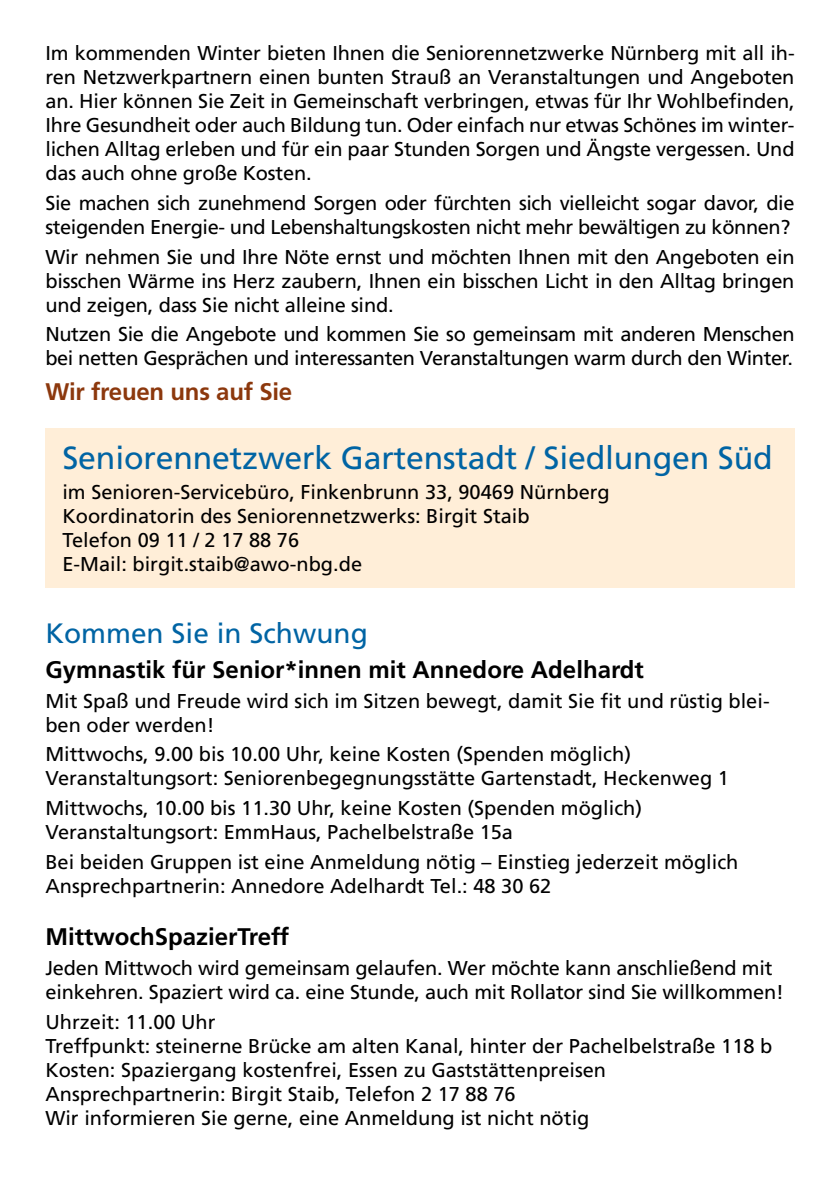
<style>
.page{position:relative;width:840px;height:1191px;background:#fff}
.page>*{position:absolute;margin:0;border:0;box-sizing:border-box;transform-origin:0 0}
.t1{font:32px "Frutiger LT Pro";letter-spacing:-.005em;color:#0064a4}
.t2{font:28px "Frutiger LT Pro";color:#0064a4}
.t3{font:700 24px "Frutiger LT Pro";color:#000}
.t4{font:700 24px "Frutiger LT Pro";letter-spacing:-.01em;color:#8c380d}
.t5{font:20px/24px "Frutiger LT Pro";color:#000}
.t6{font:20px/24px "Frutiger LT Pro";letter-spacing:-.02em;color:#000}
</style>
<div class="page">
<div style="left:45px;top:428px;width:749px;height:160px;background:#ffeed8"></div>
<p class="t5" style="left:45px;top:41px;width:750px;text-align:justify">Im kommenden Winter bieten Ihnen die Seniorennetzwerke Nürnberg mit all ih&shy;ren Netzwerkpartnern einen bunten Strauß an Veranstaltungen und Angeboten an. Hier können Sie Zeit in Gemeinschaft verbringen, etwas für Ihr Wohlbefinden, Ihre Gesundheit oder auch Bildung tun. Oder einfach nur etwas Schönes im winter&shy;lichen Alltag erleben und für ein paar Stunden Sorgen und Ängste vergessen. Und das auch ohne große Kosten.</p>
<p class="t6" style="left:45px;top:191px;width:750px">Sie machen sich zunehmend Sorgen oder fürchten sich vielleicht sogar davor, die steigenden Energie- und Lebenshaltungskosten nicht mehr bewältigen zu können?</p>
<p class="t5" style="left:45px;top:245px;width:750px;text-align:justify">Wir nehmen Sie und Ihre Nöte ernst und möchten Ihnen mit den Angeboten ein bisschen Wärme ins Herz zaubern, Ihnen ein bisschen Licht in den Alltag bringen und zeigen, dass Sie nicht alleine sind.</p>
<p class="t6" style="left:45px;top:322px;width:750px">Nutzen Sie die Angebote und kommen Sie so gemeinsam mit anderen Menschen bei netten Gesprächen und interessanten Veranstaltungen warm durch den Winter.</p>
<p class="t4" style="left:45px;top:377px;width:248px">Wir freuen uns auf Sie</p>
<h1 class="t1" style="left:62px;top:439px;width:711px">Seniorennetzwerk Gartenstadt / Siedlungen Süd</h1>
<p class="t5" style="left:62px;top:480px;width:548px">im Senioren-Servicebüro, Finkenbrunn 33, 90469 Nürnberg Koordinatorin des Seniorennetzwerks: Birgit Staib<br>Telefon 09 11 / 2 17 88 76<br>E-Mail: birgit.staib@awo-nbg.de</p>
<h2 class="t2" style="left:45px;top:617px;width:324px">Kommen Sie in Schwung</h2>
<p class="t3" style="left:45px;top:655px;width:599px">Gymnastik für Senior*innen mit Annedore Adelhardt</p>
<p class="t5" style="left:45px;top:688px;width:725px">Mit Spaß und Freude wird sich im Sitzen bewegt, damit Sie fit und rüstig blei&shy;ben oder werden!</p>
<p class="t5" style="left:45px;top:742px;width:684px">Mittwochs, 9.00 bis 10.00 Uhr, keine Kosten (Spenden möglich)<br>Veranstaltungsort: Seniorenbegegnungsstätte Gartenstadt, Heckenweg 1</p>
<p class="t5" style="left:45px;top:796px;width:598px">Mittwochs, 10.00 bis 11.30 Uhr, keine Kosten (Spenden möglich)<br>Veranstaltungsort: EmmHaus, Pachelbelstraße 15a</p>
<p class="t5" style="left:45px;top:849px;width:694px">Bei beiden Gruppen ist eine Anmeldung nötig – Einstieg jederzeit möglich<br>Ansprechpartnerin: Annedore Adelhardt Tel.: 48 30 62</p>
<p class="t3" style="left:45px;top:922px;width:245px">MittwochSpazierTreff</p>
<p class="t5" style="left:45px;top:956px;width:739px">Jeden Mittwoch wird gemeinsam gelaufen. Wer möchte kann anschließend mit einkehren. Spaziert wird ca. eine Stunde, auch mit Rollator sind Sie willkommen!</p>
<p class="t5" style="left:45px;top:1010px;width:728px">Uhrzeit: 11.00 Uhr<br>Treffpunkt: steinerne Brücke am alten Kanal, hinter der Pachelbelstraße 118 b Kosten: Spaziergang kostenfrei, Essen zu Gaststättenpreisen Ansprechpartnerin: Birgit Staib, Telefon 2 17 88 76<br>Wir informieren Sie gerne, eine Anmeldung ist nicht nötig</p>
</div>
